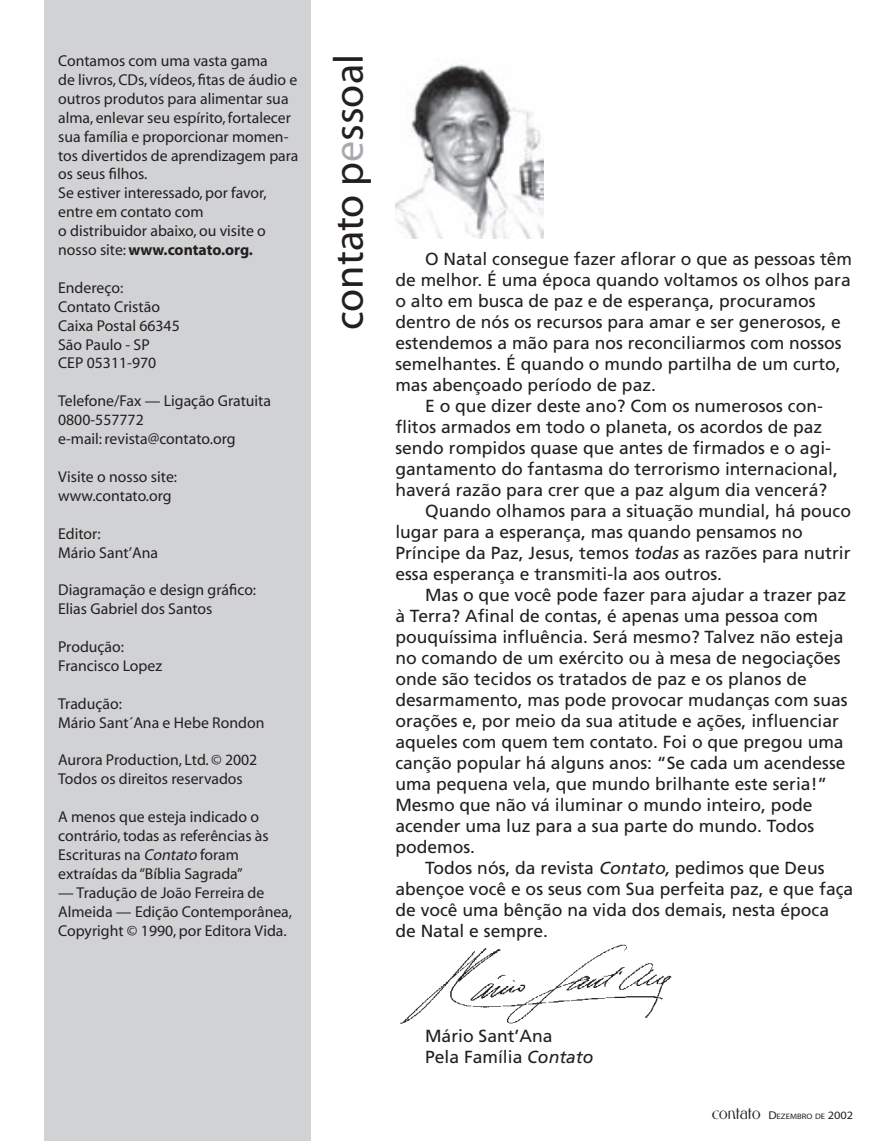
<style>
.page{position:relative;width:893px;height:1141px;background:#fff}
.page>*{position:absolute;margin:0;border:0;box-sizing:border-box;transform-origin:0 0}
.t1{font:42px "Myriad";color:#231f20}
.t2{font:17.5px/21px "Frutiger";color:#231f20}
.t3{font:15.75px/18.9px "Myriad";color:#231f20}
.t4{font:7.88px "Myriad";color:#231f20;scale:1.1 1}
.s1{font-weight:700}
.s2{font-style:italic}
.s3{color:#a8a9ad}
.s4{font-family:"Gabriel";font-weight:700;font-size:13.47px}
.s5{font-size:11.2px}
</style>
<div class="page">
<div style="left:45px;top:0;width:266px;height:1141px;background:#d1d2d4"></div>
<img style="left:400px;top:944px;width:272px;height:80px">
<img style="left:396px;top:64px;width:147px;height:175px">
<p class="t3" style="left:58px;top:52px;width:242px">Contamos com uma vasta gama<br>de livros, CDs, vídeos, fitas de áudio e outros produtos para alimentar sua alma, enlevar seu espírito, fortalecer sua família e proporcionar momen&shy;tos divertidos de aprendizagem para os seus filhos.<br>Se estiver interessado, por favor, entre em contato com<br>o distribuidor abaixo, ou visite o nosso site: <span class="s1">www.contato.org.</span></p>
<p class="t3" style="left:58px;top:279px;width:123px">Endereço:<br>Contato Cristão<br>Caixa Postal 66345<br>São Paulo - SP<br>CEP 05311-970</p>
<p class="t3" style="left:58px;top:392px;width:214px">Telefone/Fax — Ligação Gratuita<br>0800-557772<br>e-mail: revista@contato.org</p>
<p class="t3" style="left:58px;top:468px;width:120px">Visite o nosso site: www.contato.org</p>
<p class="t3" style="left:58px;top:525px;width:101px">Editor:<br>Mário Sant’Ana</p>
<p class="t3" style="left:58px;top:581px;width:200px">Diagramação e design gráfico:<br>Elias Gabriel dos Santos</p>
<p class="t3" style="left:58px;top:638px;width:106px">Produção:<br>Francisco Lopez</p>
<p class="t3" style="left:58px;top:695px;width:208px">Tradução:<br>Mário Sant´Ana e Hebe Rondon</p>
<p class="t3" style="left:58px;top:751px;width:201px">Aurora Production, Ltd. © 2002<br>Todos os direitos reservados</p>
<p class="t3" style="left:58px;top:808px;width:212px">A menos que esteja indicado o contrário, todas as referências às<br>Escrituras na <span class="s2">Contato</span> foram extraídas da “Bíblia Sagrada”</p>
<p class="t3" style="left:58px;top:884px;width:235px">— Tradução de João Ferreira de<br>Almeida — Edição Contemporânea,<br>Copyright © 1990, por Editora Vida.</p>
<h1 class="t1" style="left:328px;top:330px;width:277px;rotate:-90deg">contato p<span class="s3">e</span>ssoal</h1>
<p class="t2" style="left:425px;top:249px;width:428px">O Natal consegue fazer aflorar o que as pessoas têm</p>
<p class="t2" style="left:395px;top:270px;width:457px">de melhor. É uma época quando voltamos os olhos para</p>
<p class="t2" style="left:395px;top:291px;width:422px">o alto em busca de paz e de esperança, procuramos</p>
<p class="t2" style="left:395px;top:312px;width:447px">dentro de nós os recursos para amar e ser generosos, e</p>
<p class="t2" style="left:395px;top:333px;width:448px">estendemos a mão para nos reconciliarmos com nossos</p>
<p class="t2" style="left:395px;top:354px;width:447px">semelhantes. É quando o mundo partilha de um curto,</p>
<p class="t2" style="left:395px;top:375px;width:262px">mas abençoado período de paz.</p>
<p class="t2" style="left:425px;top:396px;width:399px">E o que dizer deste ano? Com os numerosos con-</p>
<p class="t2" style="left:395px;top:417px;width:428px">flitos armados em todo o planeta, os acordos de paz</p>
<p class="t2" style="left:395px;top:438px;width:437px">sendo rompidos quase que antes de firmados e o agi-</p>
<p class="t2" style="left:395px;top:459px;width:444px">gantamento do fantasma do terrorismo internacional,</p>
<p class="t2" style="left:395px;top:480px;width:433px">haverá razão para crer que a paz algum dia vencerá?</p>
<p class="t2" style="left:425px;top:501px;width:427px">Quando olhamos para a situação mundial, há pouco</p>
<p class="t2" style="left:395px;top:522px;width:409px">lugar para a esperança, mas quando pensamos no</p>
<p class="t2" style="left:395px;top:543px;width:457px">Príncipe da Paz, Jesus, temos <span class="s2">todas</span> as razões para nutrir</p>
<p class="t2" style="left:395px;top:564px;width:328px">essa esperança e transmiti-la aos outros.</p>
<p class="t2" style="left:425px;top:585px;width:423px">Mas o que você pode fazer para ajudar a trazer paz</p>
<p class="t2" style="left:395px;top:606px;width:424px">à Terra? Afinal de contas, é apenas uma pessoa com</p>
<p class="t2" style="left:395px;top:627px;width:450px">pouquíssima influência. Será mesmo? Talvez não esteja</p>
<p class="t2" style="left:395px;top:648px;width:447px">no comando de um exército ou à mesa de negociações</p>
<p class="t2" style="left:395px;top:669px;width:413px">onde são tecidos os tratados de paz e os planos de</p>
<p class="t2" style="left:395px;top:690px;width:454px">desarmamento, mas pode provocar mudanças com suas</p>
<p class="t2" style="left:395px;top:711px;width:445px">orações e, por meio da sua atitude e ações, influenciar</p>
<p class="t2" style="left:395px;top:732px;width:450px">aqueles com quem tem contato. Foi o que pregou uma</p>
<p class="t2" style="left:395px;top:753px;width:452px">canção popular há alguns anos: “Se cada um acendesse</p>
<p class="t2" style="left:395px;top:774px;width:433px">uma pequena vela, que mundo brilhante este seria!”</p>
<p class="t2" style="left:395px;top:795px;width:419px">Mesmo que não vá iluminar o mundo inteiro, pode</p>
<p class="t2" style="left:395px;top:816px;width:420px">acender uma luz para a sua parte do mundo. Todos</p>
<p class="t2" style="left:395px;top:837px;width:81px">podemos.</p>
<p class="t2" style="left:425px;top:858px;width:401px">Todos nós, da revista <span class="s2">Contato,</span> pedimos que Deus</p>
<p class="t2" style="left:395px;top:879px;width:459px">abençoe você e os seus com Sua perfeita paz, e que faça</p>
<p class="t2" style="left:395px;top:900px;width:435px">de você uma bênção na vida dos demais, nesta época</p>
<p class="t2" style="left:395px;top:921px;width:154px">de Natal e sempre.</p>
<p class="t2" style="left:425px;top:1026px;width:170px">Mário Sant’Ana<br>Pela Família <span class="s2">Contato</span></p>
<p class="t4" style="left:712px;top:1113px;width:130px"><span class="s4">CONTATO</span> <span class="s5">D</span>EZEMBRO DE <span class="s5">2002</span></p>
</div>
